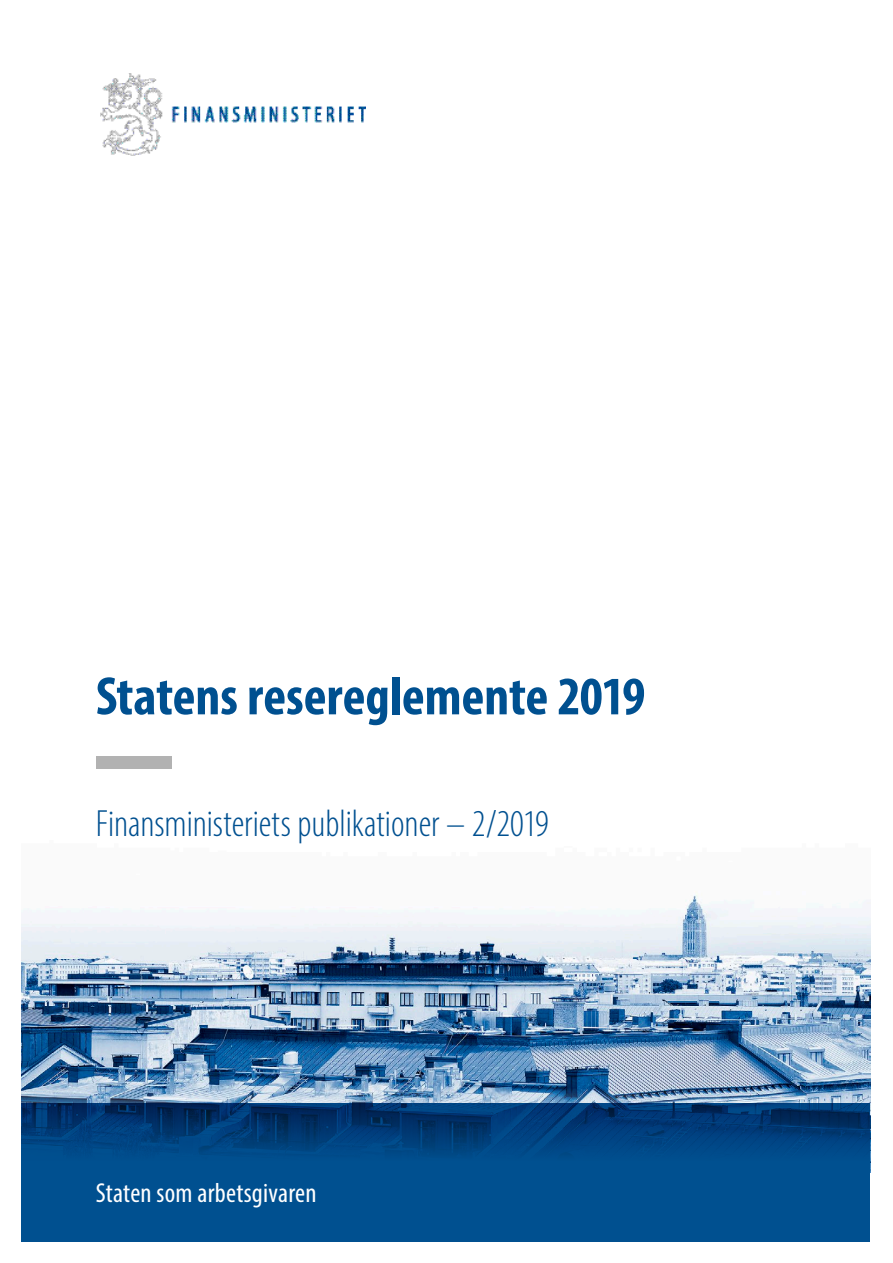
<style>
.page{position:relative;width:893px;height:1263px;background:#fff}
.page>*{position:absolute;margin:0;border:0;box-sizing:border-box;transform-origin:0 0}
._1_JULKAISU_ETUKANSI{font:700 condensed 54.45px "Myriad Pro";color:#005090}
._3_JULKAISU_ETUKANSI{font:300 condensed 38.1px "Myriad Pro";color:#005090}
._4_JULKAISU__ETUKANS{font:condensed 27.45px "Myriad Pro";letter-spacing:.01em;color:#fff}
</style>
<div class="page">
<img style="left:21px;top:768px;width:849px;height:321px">
<img style="left:21px;top:1089px;width:849px;height:14px">
<svg style="left:21px;top:1103px;width:849px;height:139px;background:#004886"></svg>
<div style="left:96px;top:755px;width:76px;height:13px;background:#b2b2b2"></div>
<img style="left:100px;top:74px;width:266px;height:82px">
<p class="_1_JULKAISU_ETUKANSI" style="left:96px;top:662px;width:551px">Statens resereglemente 2019</p>
<p class="_3_JULKAISU_ETUKANSI" style="left:96px;top:800px;width:454px">Finansministeriets publikationer – 2/2019</p>
<p class="_4_JULKAISU__ETUKANS" style="left:96px;top:1176px;width:222px">Staten som arbetsgivaren</p>
</div>
